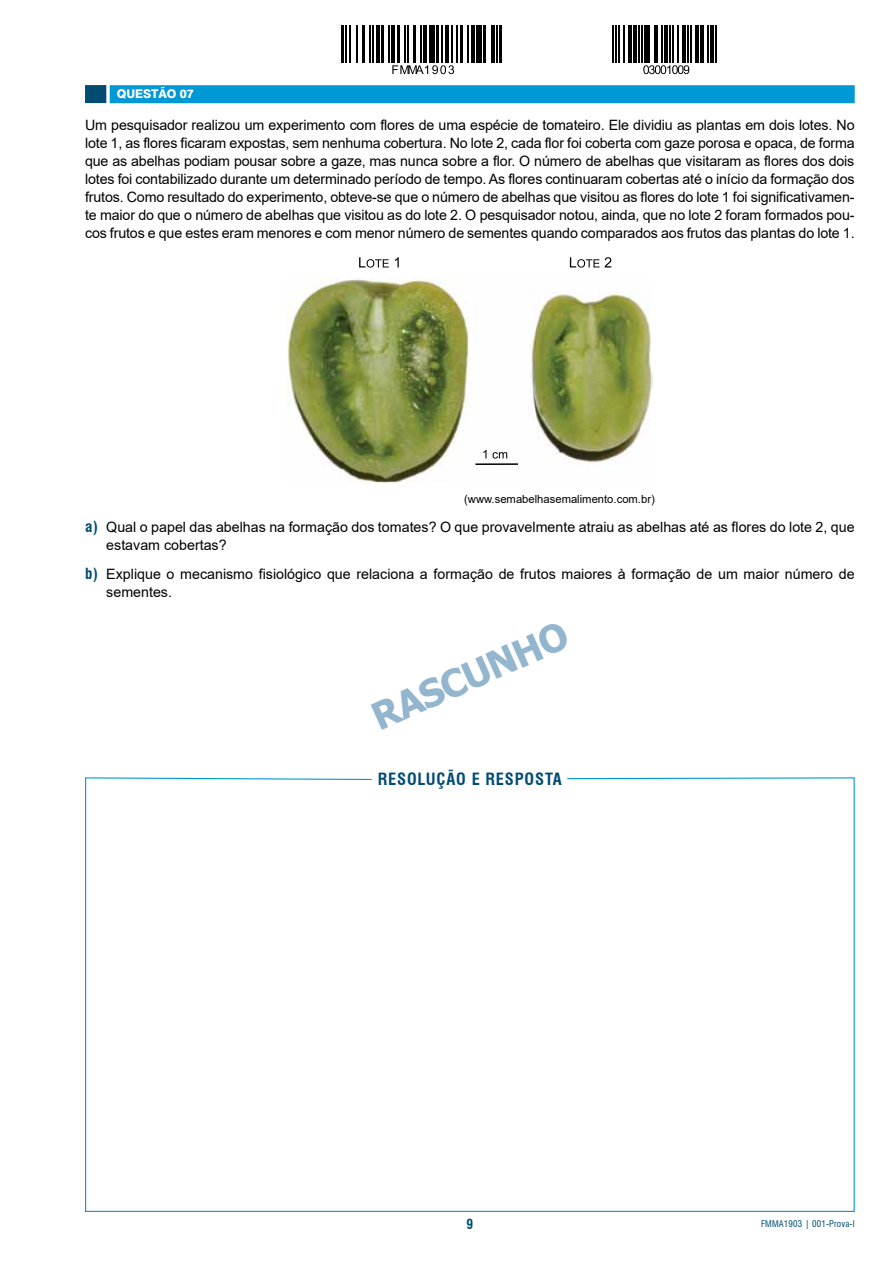
<style>
.page{position:relative;width:893px;height:1263px;background:#fff}
.page>*{position:absolute;margin:0;border:0;box-sizing:border-box;transform-origin:0 0}
.t1{font:700 37.5px "Tahoma";color:#93b5cd}
.t2{font:700 condensed 16.5px "Swiss 721 BT";letter-spacing:.05em;color:#004c73}
.t3{font:14.25px/18px "Arial";color:#000}
.t4{font:700 condensed 13.5px "Swiss 721 BT";color:#004c73}
.t5{font:800 12px "Swiss 721 BT";letter-spacing:-.01em;color:#fff}
.t6{font:11.25px "Arial";color:#000}
.t7{font:condensed 9px "Swiss 721 BT";letter-spacing:.02em;color:#004c73}
.s1{font-family:"Swiss 721 BT";font-weight:700;font-stretch:condensed;font-size:15px;color:#004c73}
</style>
<div class="page">
<hr style="left:341px;top:25px;width:3px;height:38px;background:#000">
<hr style="left:345px;top:25px;width:1px;height:38px;background:#000">
<hr style="left:350px;top:25px;width:1px;height:38px;background:#000">
<hr style="left:357px;top:25px;width:1px;height:38px;background:#000">
<hr style="left:363px;top:25px;width:2px;height:38px;background:#000">
<hr style="left:370px;top:25px;width:1px;height:38px;background:#000">
<hr style="left:373px;top:25px;width:1px;height:38px;background:#000">
<svg style="left:376px;top:25px;width:3px;height:38px"></svg>
<hr style="left:381px;top:25px;width:3px;height:38px;background:#000">
<hr style="left:388px;top:25px;width:2px;height:38px;background:#000">
<hr style="left:391px;top:25px;width:4px;height:38px;background:#000">
<hr style="left:397px;top:25px;width:3px;height:38px;background:#000">
<hr style="left:404px;top:25px;width:1px;height:38px;background:#000">
<hr style="left:407px;top:25px;width:1px;height:38px;background:#000">
<hr style="left:413px;top:25px;width:2px;height:38px;background:#000">
<hr style="left:420px;top:25px;width:1px;height:38px;background:#000">
<hr style="left:423px;top:25px;width:4px;height:38px;background:#000">
<div style="left:429px;top:25px;width:5px;height:38px;background:#000"></div>
<hr style="left:436px;top:25px;width:3px;height:38px;background:#000">
<hr style="left:442px;top:25px;width:1px;height:38px;background:#000">
<hr style="left:445px;top:25px;width:4px;height:38px;background:#000">
<hr style="left:452px;top:25px;width:1px;height:38px;background:#000">
<hr style="left:456px;top:25px;width:1px;height:38px;background:#000">
<hr style="left:460px;top:25px;width:3px;height:38px;background:#000">
<hr style="left:468px;top:25px;width:1px;height:38px;background:#000">
<svg style="left:471px;top:25px;width:3px;height:38px"></svg>
<div style="left:476px;top:25px;width:6px;height:38px;background:#000"></div>
<hr style="left:483px;top:25px;width:3px;height:38px;background:#000">
<hr style="left:491px;top:25px;width:4px;height:38px;background:#000">
<hr style="left:496px;top:25px;width:1px;height:38px;background:#000">
<hr style="left:499px;top:25px;width:3px;height:38px;background:#000">
<svg style="left:392px;top:65px;width:62px;height:9px"></svg>
<svg style="left:85px;top:777px;width:770px;height:435px"></svg>
<svg style="left:613px;top:25px;width:104px;height:50px"></svg>
<hr style="left:612px;top:25px;width:1px;height:38px;background:#000">
<hr style="left:615px;top:25px;width:1px;height:38px;background:#000">
<hr style="left:618px;top:25px;width:1px;height:38px;background:#000">
<hr style="left:623px;top:25px;width:1px;height:38px;background:#000">
<hr style="left:628px;top:25px;width:3px;height:38px;background:#000">
<hr style="left:633px;top:25px;width:3px;height:38px;background:#000">
<hr style="left:638px;top:25px;width:1px;height:38px;background:#000">
<hr style="left:641px;top:25px;width:1px;height:38px;background:#000">
<hr style="left:644px;top:25px;width:1px;height:38px;background:#000">
<hr style="left:647px;top:25px;width:3px;height:38px;background:#000">
<hr style="left:654px;top:25px;width:3px;height:38px;background:#000">
<hr style="left:661px;top:25px;width:1px;height:38px;background:#000">
<hr style="left:664px;top:25px;width:3px;height:38px;background:#000">
<hr style="left:669px;top:25px;width:1px;height:38px;background:#000">
<hr style="left:672px;top:25px;width:1px;height:38px;background:#000">
<hr style="left:677px;top:25px;width:1px;height:38px;background:#000">
<hr style="left:682px;top:25px;width:3px;height:38px;background:#000">
<hr style="left:687px;top:25px;width:1px;height:38px;background:#000">
<hr style="left:690px;top:25px;width:1px;height:38px;background:#000">
<hr style="left:695px;top:25px;width:3px;height:38px;background:#000">
<hr style="left:700px;top:25px;width:3px;height:38px;background:#000">
<hr style="left:707px;top:25px;width:1px;height:38px;background:#000">
<hr style="left:710px;top:25px;width:3px;height:38px;background:#000">
<hr style="left:715px;top:25px;width:1px;height:38px;background:#000">
<svg style="left:643px;top:65px;width:46px;height:9px"></svg>
<div style="left:85px;top:85px;width:21px;height:18px;background:#004c73"></div>
<div style="left:110px;top:85px;width:745px;height:18px;background:#0098d5"></div>
<img style="left:287px;top:279px;width:365px;height:204px">
<hr style="left:475px;top:463px;width:43px;height:2px;background:#000">
<svg style="left:483px;top:450px;width:3px;height:8px"></svg>
<svg style="left:492px;top:452px;width:15px;height:7px"></svg>
<svg style="left:359px;top:257px;width:30px;height:11px"></svg>
<svg style="left:395px;top:257px;width:4px;height:10px"></svg>
<svg style="left:570px;top:257px;width:41px;height:11px"></svg>
<p class="t5" style="left:117px;top:87px;width:78px">QUESTÃO 07</p>
<p class="t3" style="left:85px;top:116px;width:771px;text-align:justify">Um pesquisador realizou um experimento com flores de uma espécie de tomateiro. Ele dividiu as plantas em dois lotes. No lote 1, as flores ficaram expostas, sem nenhuma cobertura. No lote 2, cada flor foi coberta com gaze porosa e opaca, de forma que as abelhas podiam pousar sobre a gaze, mas nunca sobre a flor. O número de abelhas que visitaram as flores dos dois lotes foi contabilizado durante um determinado período de tempo. As flores continuaram cobertas até o início da formação dos frutos. Como resultado do experimento, obteve-se que o número de abelhas que visitou as flores do lote 1 foi significativamen&shy;te maior do que o número de abelhas que visitou as do lote 2. O pesquisador notou, ainda, que no lote 2 foram formados pou&shy;cos frutos e que estes eram menores e com menor número de sementes quando comparados aos frutos das plantas do lote 1.</p>
<p class="t6" style="left:464px;top:492px;width:192px">(www.semabelhasemalimento.com.br)</p>
<p class="t3" style="left:106px;top:518px;width:750px;text-indent:-21px"><span class="s1">A)</span> Qual o papel das abelhas na formação dos tomates? O que provavelmente atraiu as abelhas até as flores do lote 2, que estavam cobertas?</p>
<p class="t3" style="left:106px;top:565px;width:750px;text-indent:-21px"><span class="s1">B)</span> Explique o mecanismo fisiológico que relaciona a formação de frutos maiores à formação de um maior número de sementes.</p>
<h1 class="t1" style="left:363px;top:695px;width:212px;rotate:-24deg">RASCUNHO</h1>
<p class="t2" style="left:378px;top:769px;width:21px">RESOL</p>
<p class="t2" style="left:426px;top:769px;width:137px">UÇÃO E RESPOSTA</p>
<p class="t4" style="left:466px;top:1216px;width:8px">9</p>
<p class="t7" style="left:761px;top:1218px;width:95px">FMMA1903 | 001-Prova-I</p>
</div>
